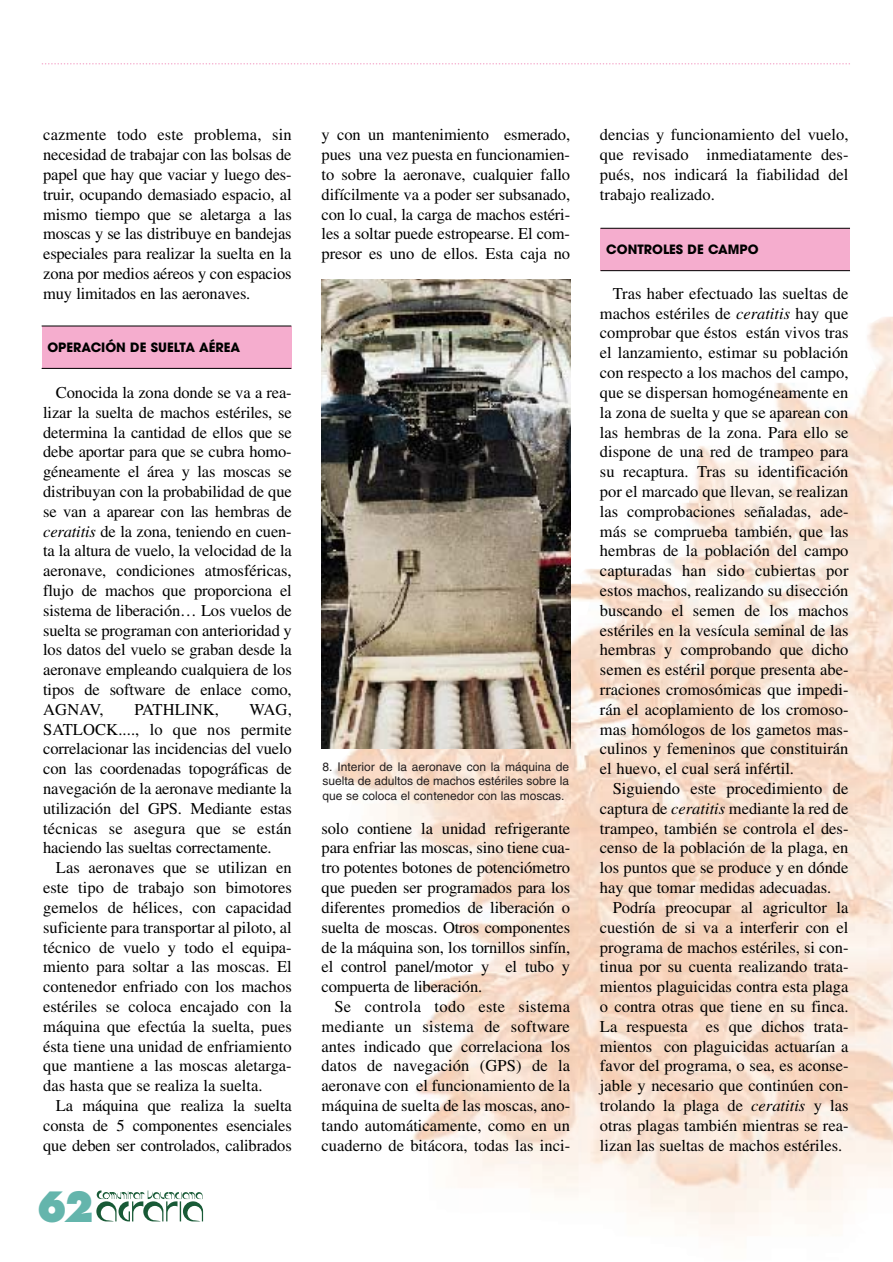
<style>
.page{position:relative;width:893px;height:1262px;background:#fff}
.page>*{position:absolute;margin:0;border:0;box-sizing:border-box;transform-origin:0 0}
.t1{font:800 40.5px "Futura";color:#64b5ac;scale:.9 1}
.t2{font:16.5px/19.8px "Times";color:#000;text-align:justify}
.t3{font:700 12.75px "Avant Garde";color:#000}
.t4{font:12px/14.4px "Helvetica";color:#231f20;text-align:justify}
.s1{font-style:italic}
</style>
<div class="page">
<img style="left:328px;top:300px;width:564px;height:931px">
<img style="left:321px;top:279px;width:249px;height:469px">
<svg style="left:42px;top:63px;width:808px;height:1px"></svg>
<div style="left:42px;top:326px;width:249px;height:42px;background:#f5adce"></div>
<hr style="left:42px;top:326px;width:249px;height:1px;background:#000">
<hr style="left:42px;top:368px;width:249px;height:1px;background:#000">
<div style="left:600px;top:228px;width:250px;height:43px;background:#f5adce"></div>
<hr style="left:600px;top:228px;width:250px;height:1px;background:#000">
<hr style="left:600px;top:270px;width:250px;height:1px;background:#000">
<svg style="left:96px;top:1190px;width:107px;height:31px"></svg>
<p class="t2" style="left:43px;top:126px;width:250px">cazmente todo este problema, sin necesidad de trabajar con las bolsas de papel que hay que vaciar y luego des&shy;truir, ocupando demasiado espacio, al mismo tiempo que se aletarga a las moscas y se las distribuye en bandejas especiales para realizar la suelta en la zona por medios aéreos y con espacios muy limitados en las aeronaves.</p>
<p class="t3" style="left:47px;top:342px;width:194px">OPERACIÓN DE SUELTA AÉREA</p>
<p class="t2" style="left:43px;top:384px;width:250px;text-indent:13px">Conocida la zona donde se va a rea&shy;lizar la suelta de machos estériles, se determina la cantidad de ellos que se debe aportar para que se cubra homo&shy;géneamente el área y las moscas se distribuyan con la probabilidad de que se van a aparear con las hembras de <span class="s1">ceratitis</span> de la zona, teniendo en cuen&shy;ta la altura de vuelo, la velocidad de la aeronave, condiciones atmosféricas, flujo de machos que proporciona el sistema de liberación… Los vuelos de suelta se programan con anterioridad y los datos del vuelo se graban desde la aeronave empleando cualquiera de los tipos de software de enlace como, AGNAV,</p>
<p class="t2" style="left:43px;top:701px;width:250px;text-indent:206px">WAG, SATLOCK...., lo que nos permite correlacionar las incidencias del vuelo con las coordenadas topográficas de navegación de la aeronave mediante la utilización del GPS. Mediante estas técnicas se asegura que se están haciendo las sueltas correctamente.</p>
<p class="t2" style="left:43px;top:859px;width:250px;text-indent:13px">Las aeronaves que se utilizan en este tipo de trabajo son bimotores gemelos de hélices, con capacidad suficiente para transportar al piloto, al técnico de vuelo y todo el equipa&shy;miento para soltar a las moscas. El contenedor enfriado con los machos estériles se coloca encajado con la máquina que efectúa la suelta, pues ésta tiene una unidad de enfriamiento que mantiene a las moscas aletarga&shy;das hasta que se realiza la suelta.</p>
<p class="t2" style="left:43px;top:1097px;width:250px;text-indent:13px">La máquina que realiza la suelta consta de 5 componentes esenciales que deben ser controlados, calibrados</p>
<p class="t2" style="left:134px;top:701px;width:86px">PATHLINK,</p>
<h1 class="t1" style="left:37px;top:1189px;width:65px">62</h1>
<p class="t2" style="left:321px;top:126px;width:250px">y con un mantenimiento esmerado, pues una vez puesta en funcionamien&shy;to sobre la aeronave, cualquier fallo difícilmente va a poder ser subsanado, con lo cual, la carga de machos estéri&shy;les a soltar puede estropearse. El com&shy;presor es uno de ellos. Esta caja no</p>
<p class="t4" style="left:322px;top:760px;width:248px">8. Interior de la aeronave con la máquina de suelta de adultos de machos estériles sobre la que se coloca el contenedor con las moscas.</p>
<p class="t2" style="left:321px;top:819px;width:250px">solo contiene la unidad refrigerante para enfriar las moscas, sino tiene cua&shy;tro potentes botones de potenciómetro que pueden ser programados para los diferentes promedios de liberación o suelta de moscas. Otros componentes de la máquina son, los tornillos sinfín, el control panel/motor y el tubo y compuerta de liberación.</p>
<p class="t2" style="left:321px;top:998px;width:250px;text-indent:13px">Se controla todo este sistema mediante un sistema de software antes indicado que correlaciona los datos de navegación (GPS) de la aeronave con el funcionamiento de la máquina de suelta de las moscas, ano&shy;tando automáticamente, como en un cuaderno de bitácora, todas las inci-</p>
<p class="t2" style="left:600px;top:126px;width:250px">dencias y funcionamiento del vuelo, que revisado inmediatamente des&shy;pués, nos indicará la fiabilidad del trabajo realizado.</p>
<p class="t3" style="left:606px;top:245px;width:154px">CONTROLES DE CAMPO</p>
<p class="t2" style="left:600px;top:285px;width:250px;text-indent:13px">Tras haber efectuado las sueltas de machos estériles de <span class="s1">ceratitis</span> hay que comprobar que éstos están vivos tras el lanzamiento, estimar su población con respecto a los machos del campo, que se dispersan homogéneamente en la zona de suelta y que se aparean con las hembras de la zona. Para ello se dispone de una red de trampeo para su recaptura. Tras su identificación por el marcado que llevan, se realizan las comprobaciones señaladas, ade&shy;más se comprueba también, que las hembras de la población del campo capturadas han sido cubiertas por estos machos, realizando su disección buscando el semen de los machos estériles en la vesícula seminal de las hembras y comprobando que dicho semen es estéril porque presenta abe&shy;rraciones cromosómicas que impedi&shy;rán el acoplamiento de los cromoso&shy;mas homólogos de los gametos mas&shy;culinos y femeninos que constituirán el huevo, el cual será infértil.</p>
<p class="t2" style="left:600px;top:780px;width:250px;text-indent:13px">Siguiendo este procedimiento de captura de <span class="s1">ceratitis</span> mediante la red de trampeo, también se controla el des&shy;censo de la población de la plaga, en los puntos que se produce y en dónde hay que tomar medidas adecuadas.</p>
<p class="t2" style="left:600px;top:899px;width:250px;text-indent:13px">Podría preocupar al agricultor la cuestión de si va a interferir con el programa de machos estériles, si con&shy;tinua por su cuenta realizando trata&shy;mientos plaguicidas contra esta plaga o contra otras que tiene en su finca.<br>La respuesta es que dichos trata&shy;mientos con plaguicidas actuarían a favor del programa, o sea, es aconse&shy;jable y necesario que continúen con&shy;trolando la plaga de <span class="s1">ceratitis</span> y las otras plagas también mientras se rea&shy;lizan las sueltas de machos estériles.</p>
</div>
